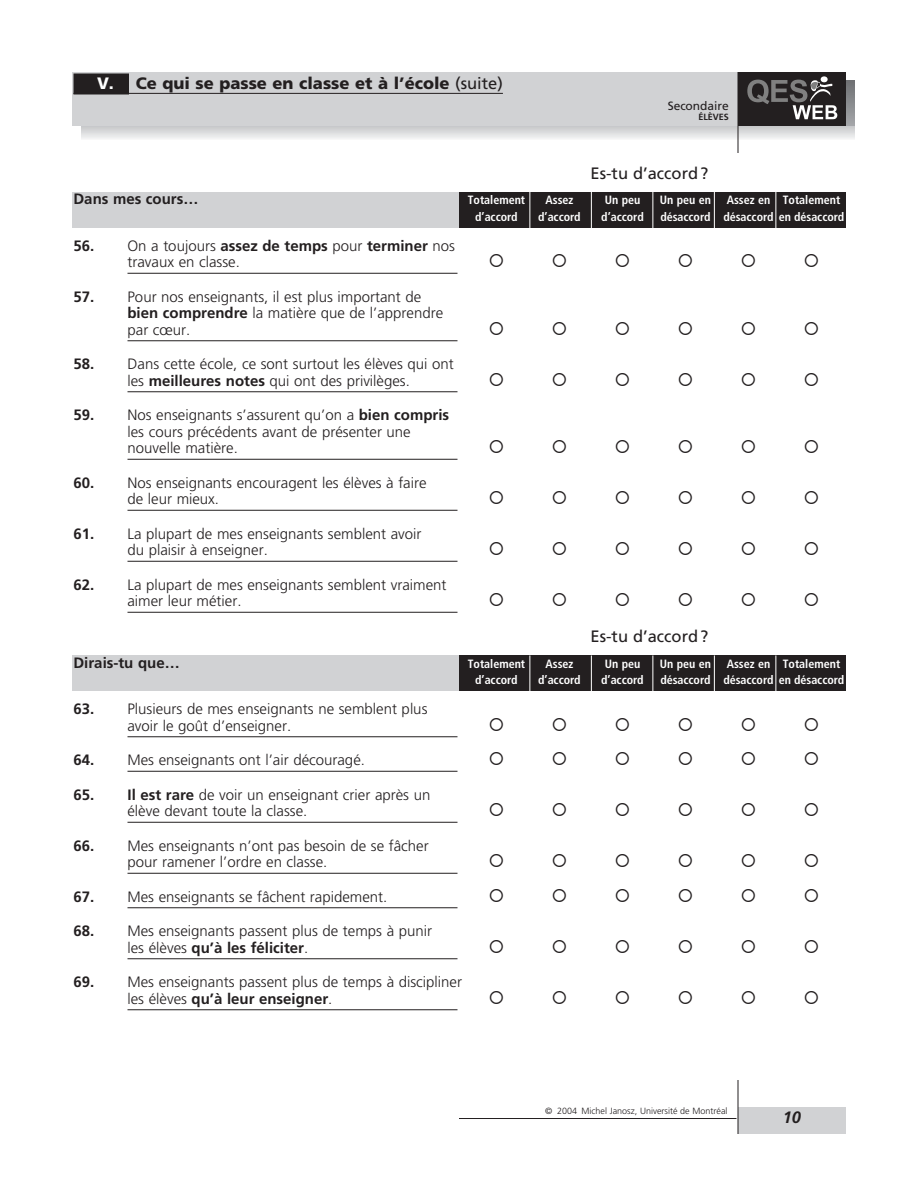
<style>
.page{position:relative;width:918px;height:1188px;background:#fff}
.page>*{position:absolute;margin:0;border:0;box-sizing:border-box;transform-origin:0 0}
.t1{font:900 16.5px "Frutiger";color:#231f20}
.t2{font:16.5px "Frutiger";color:#231f20}
.t3{font:italic 700 16.5px "Frutiger";color:#231f20}
.t4{font:300 15px/16.5px "Frutiger";color:#231f20}
.t5{font:700 15px "Frutiger";color:#231f20}
.t6{font:700 condensed 12px "Frutiger";letter-spacing:-.005em;color:#fff}
.t7{font:12px "Frutiger";color:#231f20}
.t8{font:300 9px "Frutiger";color:#231f20}
.t9{font:700 9px "Frutiger";color:#231f20}
.s1{color:#fff}
.s2{font-weight:400}
.s3{font-weight:700}
</style>
<div class="page">
<div style="left:72px;top:656px;width:774px;height:36px;background:#d1d2d4"></div>
<div style="left:459px;top:656px;width:387px;height:36px;background:#231f20"></div>
<div style="left:72px;top:192px;width:774px;height:36px;background:#d1d2d4"></div>
<div style="left:459px;top:192px;width:387px;height:36px;background:#231f20"></div>
<div style="left:738px;top:1107px;width:108px;height:27px;background:#d1d2d4"></div>
<hr style="left:738px;top:1080px;width:1px;height:54px;background:#231f20">
<hr style="left:459px;top:1118px;width:277px;height:1px;background:#231f20">
<svg style="left:846px;top:80px;width:9px;height:46px"></svg>
<div style="left:72px;top:72px;width:774px;height:54px;background:#d1d2d4"></div>
<hr style="left:81px;top:126px;width:774px;height:2px;background:#b4b5b8">
<hr style="left:81px;top:127px;width:774px;height:2px;background:#babbbe">
<hr style="left:81px;top:128px;width:774px;height:2px;background:#bebfc2">
<hr style="left:81px;top:129px;width:774px;height:2px;background:#c3c4c7">
<hr style="left:81px;top:130px;width:774px;height:2px;background:#c8c9cb">
<hr style="left:81px;top:131px;width:774px;height:2px;background:#cdced0">
<hr style="left:81px;top:132px;width:774px;height:2px;background:#d3d4d6">
<hr style="left:81px;top:133px;width:774px;height:2px;background:#d8d9db">
<hr style="left:81px;top:134px;width:774px;height:2px;background:#dcdddf">
<hr style="left:81px;top:135px;width:774px;height:2px;background:#e1e2e4">
<hr style="left:81px;top:136px;width:774px;height:2px;background:#e8e9ea">
<hr style="left:81px;top:137px;width:774px;height:2px;background:#eeeeef">
<hr style="left:81px;top:138px;width:774px;height:2px;background:#f3f4f4">
<hr style="left:81px;top:139px;width:774px;height:1px;background:#f7f7f8">
<div style="left:738px;top:72px;width:108px;height:54px;background:#231f20"></div>
<div style="left:821px;top:76px;width:6px;height:7px;border:1px solid #fff;border-radius:50%"></div>
<svg style="left:747px;top:77px;width:90px;height:42px"></svg>
<hr style="left:738px;top:72px;width:1px;height:81px;background:#231f20">
<div style="left:74px;top:74px;width:55px;height:20px;background:#231f20"></div>
<hr style="left:74px;top:93px;width:429px;height:1px;background:#231f20">
<hr style="left:128px;top:273px;width:330px;height:1px;background:#231f20">
<hr style="left:128px;top:340px;width:330px;height:1px;background:#231f20">
<hr style="left:128px;top:391px;width:330px;height:1px;background:#231f20">
<hr style="left:128px;top:459px;width:330px;height:1px;background:#231f20">
<hr style="left:128px;top:510px;width:330px;height:1px;background:#231f20">
<hr style="left:128px;top:561px;width:330px;height:1px;background:#231f20">
<hr style="left:128px;top:612px;width:330px;height:1px;background:#231f20">
<hr style="left:128px;top:736px;width:330px;height:1px;background:#231f20">
<hr style="left:128px;top:771px;width:330px;height:1px;background:#231f20">
<hr style="left:128px;top:822px;width:330px;height:1px;background:#231f20">
<hr style="left:128px;top:873px;width:330px;height:1px;background:#231f20">
<hr style="left:128px;top:908px;width:330px;height:1px;background:#231f20">
<hr style="left:128px;top:959px;width:330px;height:1px;background:#231f20">
<hr style="left:128px;top:1010px;width:330px;height:1px;background:#231f20">
<hr style="left:530px;top:192px;width:1px;height:36px;background:#fff">
<hr style="left:591px;top:192px;width:1px;height:36px;background:#fff">
<hr style="left:652px;top:192px;width:1px;height:36px;background:#fff">
<hr style="left:714px;top:192px;width:1px;height:36px;background:#fff">
<hr style="left:776px;top:192px;width:1px;height:36px;background:#fff">
<hr style="left:530px;top:656px;width:1px;height:36px;background:#fff">
<hr style="left:591px;top:656px;width:1px;height:36px;background:#fff">
<hr style="left:652px;top:656px;width:1px;height:36px;background:#fff">
<hr style="left:714px;top:656px;width:1px;height:36px;background:#fff">
<hr style="left:776px;top:656px;width:1px;height:36px;background:#fff">
<p class="t1" style="left:97px;top:76px;width:407px"><span class="s1">V.</span> Ce qui se passe en classe et à l’école <span class="s2">(suite)</span></p>
<p class="t7" style="left:668px;top:100px;width:63px">Secondaire</p>
<p class="t9" style="left:698px;top:113px;width:32px">ÉLÈVES</p>
<p class="t2" style="left:591px;top:166px;width:120px">Es-tu d’accord?</p>
<p class="t5" style="left:74px;top:193px;width:126px">Dans mes cours…</p>
<p class="t6" style="left:468px;top:195px;width:59px">Totalement</p>
<p class="t6" style="left:546px;top:195px;width:29px">Assez</p>
<p class="t6" style="left:605px;top:195px;width:37px">Un peu</p>
<p class="t6" style="left:660px;top:195px;width:53px">Un peu en</p>
<p class="t6" style="left:727px;top:195px;width:115px">Assez en Totalement</p>
<p class="t6" style="left:475px;top:212px;width:44px">d’accord</p>
<p class="t6" style="left:538px;top:212px;width:44px">d’accord</p>
<p class="t6" style="left:601px;top:212px;width:44px">d’accord</p>
<p class="t6" style="left:660px;top:212px;width:185px">désaccord désaccord en désaccord</p>
<p class="t4" style="left:128px;top:238px;width:329px;text-indent:-54px"><span class="s3">56.</span> On a toujours <span class="s3">assez de temps</span> pour <span class="s3">terminer</span> nos travaux en classe.</p>
<p class="t4" style="left:128px;top:289px;width:317px;text-indent:-54px"><span class="s3">57.</span> Pour nos enseignants, il est plus important de <span class="s3">bien comprendre</span> la matière que de l’apprendre par cœur.</p>
<p class="t4" style="left:128px;top:357px;width:328px;text-indent:-54px"><span class="s3">58.</span> Dans cette école, ce sont surtout les élèves qui ont les <span class="s3">meilleures notes</span> qui ont des privilèges.</p>
<p class="t4" style="left:128px;top:408px;width:323px;text-indent:-54px"><span class="s3">59.</span> Nos enseignants s’assurent qu’on a <span class="s3">bien compris </span>les cours précédents avant de présenter une nouvelle matière.</p>
<p class="t4" style="left:128px;top:475px;width:301px;text-indent:-54px"><span class="s3">60.</span> Nos enseignants encouragent les élèves à faire de leur mieux.</p>
<p class="t4" style="left:128px;top:526px;width:296px;text-indent:-54px"><span class="s3">61.</span> La plupart de mes enseignants semblent avoir du plaisir à enseigner.</p>
<p class="t4" style="left:128px;top:577px;width:321px;text-indent:-54px"><span class="s3">62.</span> La plupart de mes enseignants semblent vraiment aimer leur métier.</p>
<p class="t2" style="left:591px;top:630px;width:120px">Es-tu d’accord?</p>
<p class="t5" style="left:74px;top:656px;width:108px">Dirais-tu que…</p>
<p class="t6" style="left:468px;top:658px;width:59px">Totalement</p>
<p class="t6" style="left:546px;top:658px;width:29px">Assez</p>
<p class="t6" style="left:605px;top:658px;width:37px">Un peu</p>
<p class="t6" style="left:660px;top:658px;width:53px">Un peu en</p>
<p class="t6" style="left:727px;top:658px;width:115px">Assez en Totalement</p>
<p class="t6" style="left:475px;top:675px;width:44px">d’accord</p>
<p class="t6" style="left:538px;top:675px;width:44px">d’accord</p>
<p class="t6" style="left:601px;top:675px;width:44px">d’accord</p>
<p class="t6" style="left:660px;top:675px;width:185px">désaccord désaccord en désaccord</p>
<p class="t4" style="left:128px;top:702px;width:302px;text-indent:-54px"><span class="s3">63.</span> Plusieurs de mes enseignants ne semblent plus avoir le goût d’enseigner.</p>
<p class="t4" style="left:74px;top:753px;width:293px"><span class="s3">64.</span> Mes enseignants ont l’air découragé.</p>
<p class="t4" style="left:128px;top:787px;width:304px;text-indent:-54px"><span class="s3">65. Il est rare</span> de voir un enseignant crier après un élève devant toute la classe.</p>
<p class="t4" style="left:128px;top:838px;width:303px;text-indent:-54px"><span class="s3">66.</span> Mes enseignants n’ont pas besoin de se fâcher pour ramener l’ordre en classe.</p>
<p class="t4" style="left:74px;top:889px;width:315px"><span class="s3">67.</span> Mes enseignants se fâchent rapidement.</p>
<p class="t4" style="left:128px;top:924px;width:306px;text-indent:-54px"><span class="s3">68.</span> Mes enseignants passent plus de temps à punir les élèves <span class="s3">qu’à les féliciter</span>.</p>
<p class="t4" style="left:128px;top:975px;width:336px;text-indent:-54px"><span class="s3">69.</span> Mes enseignants passent plus de temps à discipliner les élèves <span class="s3">qu’à leur enseigner</span>.</p>
<p class="t8" style="left:545px;top:1107px;width:184px">© 2004 Michel Janosz, Université de Montréal</p>
<p class="t3" style="left:783px;top:1111px;width:20px">10</p>
</div>
